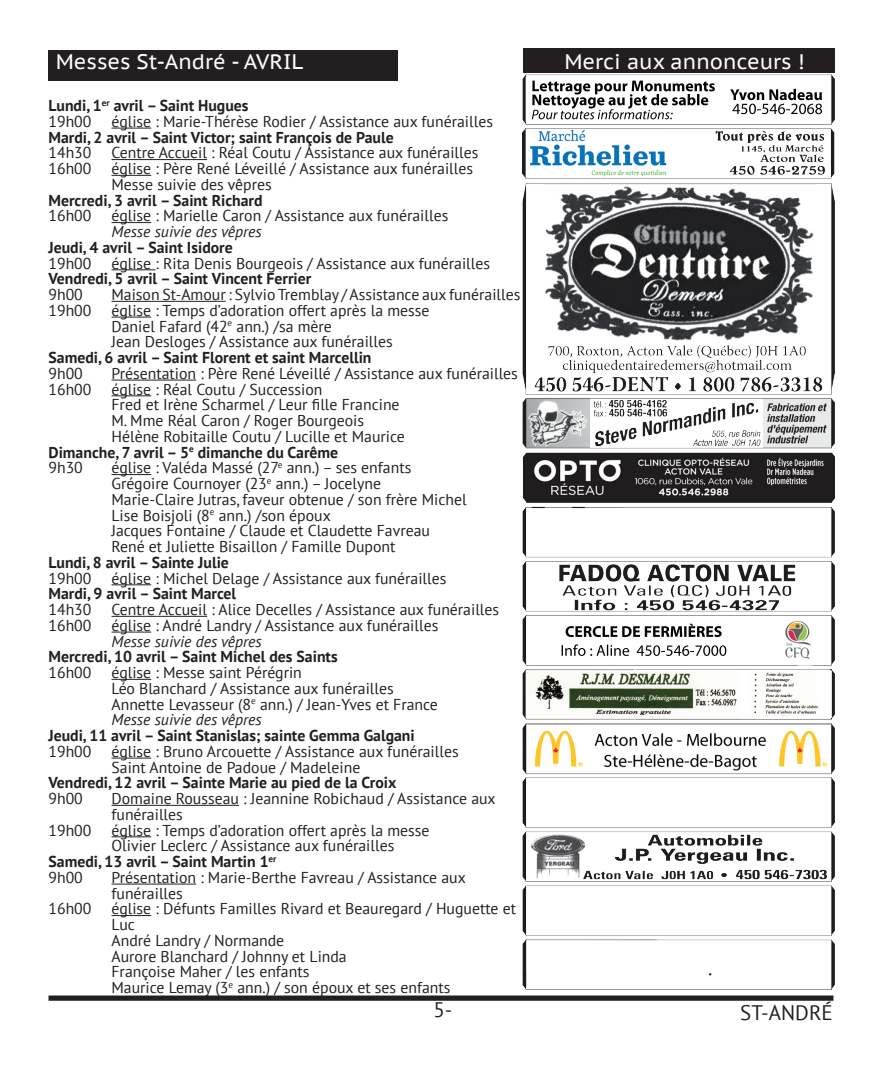
<style>
.page{position:relative;width:882px;height:1071px;background:#fff}
.page>*{position:absolute;margin:0;border:0;box-sizing:border-box;transform-origin:0 0}
.t1{font:21px "PT Sans Caption";color:#fff}
.t2{font:21px "PT Sans";color:#231f20}
.t3{font:15.75px/15.8px "PT Sans";color:#231f20}
.t4{font:700 15.75px/15.8px "PT Sans";color:#231f20}
.t5{font:italic 15.75px "PT Sans";color:#231f20}
.s1{font-weight:400}
.s2{font-style:italic}
</style>
<div class="page">
<div style="left:49px;top:996px;width:784px;height:5px;background:#231f20"></div>
<img style="left:523px;top:74px;width:311px;height:915px">
<div style="left:524px;top:49px;width:311px;height:24px;background:#231f20"></div>
<hr style="left:112px;top:128px;width:39px;height:1px;background:#231f20">
<hr style="left:112px;top:159px;width:95px;height:1px;background:#231f20">
<hr style="left:112px;top:175px;width:39px;height:1px;background:#231f20">
<hr style="left:112px;top:222px;width:39px;height:1px;background:#231f20">
<hr style="left:112px;top:269px;width:43px;height:1px;background:#231f20">
<hr style="left:112px;top:301px;width:114px;height:1px;background:#231f20">
<hr style="left:112px;top:317px;width:39px;height:1px;background:#231f20">
<hr style="left:112px;top:380px;width:84px;height:1px;background:#231f20">
<hr style="left:112px;top:395px;width:39px;height:1px;background:#231f20">
<hr style="left:112px;top:474px;width:39px;height:1px;background:#231f20">
<hr style="left:112px;top:584px;width:39px;height:1px;background:#231f20">
<hr style="left:112px;top:616px;width:95px;height:1px;background:#231f20">
<hr style="left:112px;top:632px;width:39px;height:1px;background:#231f20">
<hr style="left:112px;top:679px;width:39px;height:1px;background:#231f20">
<hr style="left:112px;top:758px;width:39px;height:1px;background:#231f20">
<hr style="left:112px;top:805px;width:127px;height:1px;background:#231f20">
<hr style="left:112px;top:836px;width:39px;height:1px;background:#231f20">
<hr style="left:112px;top:884px;width:84px;height:1px;background:#231f20">
<hr style="left:112px;top:915px;width:39px;height:1px;background:#231f20">
<div style="left:49px;top:50px;width:349px;height:31px;background:#231f20"></div>
<h1 class="t1" style="left:56px;top:48px;width:249px">Messes St-André - AVRIL</h1>
<p class="t4" style="left:49px;top:97px;width:202px">Lundi, 1<sup>er</sup> avril – Saint Hugues<br><span class="s1">19h00</span></p>
<p class="t3" style="left:112px;top:113px;width:383px">église : Marie-Thérèse Rodier / Assistance aux funérailles</p>
<p class="t4" style="left:49px;top:129px;width:347px">Mardi, 2 avril – Saint Victor; saint François de Paule</p>
<p class="t3" style="left:49px;top:145px;width:44px">14h30</p>
<p class="t3" style="left:112px;top:145px;width:368px">Centre Accueil : Réal Coutu / Assistance aux funérailles</p>
<p class="t3" style="left:49px;top:160px;width:44px">16h00</p>
<p class="t3" style="left:112px;top:160px;width:363px">église : Père René Léveillé / Assistance aux funérailles<br>Messe suivie des vêpres</p>
<p class="t4" style="left:49px;top:192px;width:216px">Mercredi, 3 avril – Saint Richard</p>
<p class="t3" style="left:49px;top:208px;width:44px">16h00</p>
<p class="t3" style="left:112px;top:208px;width:338px">église : Marielle Caron / Assistance aux funérailles</p>
<p class="t5" style="left:112px;top:222px;width:152px">Messe suivie des vêpres</p>
<p class="t4" style="left:49px;top:239px;width:186px">Jeudi, 4 avril – Saint Isidore</p>
<p class="t3" style="left:49px;top:255px;width:44px">19h00</p>
<p class="t3" style="left:112px;top:255px;width:380px">église : Rita Denis Bourgeois / Assistance aux funérailles</p>
<p class="t4" style="left:49px;top:271px;width:264px">Vendredi, 5 avril – Saint Vincent Ferrier</p>
<p class="t3" style="left:49px;top:286px;width:36px">9h00</p>
<p class="t3" style="left:112px;top:286px;width:410px">Maison St-Amour : Sylvio Tremblay / Assistance aux funérailles</p>
<p class="t3" style="left:49px;top:302px;width:44px">19h00</p>
<p class="t3" style="left:112px;top:302px;width:319px">église : Temps d’adoration offert après la messe<br>Daniel Fafard (42<sup>e</sup> ann.) /sa mère<br>Jean Desloges / Assistance aux funérailles</p>
<p class="t4" style="left:49px;top:349px;width:325px">Samedi, 6 avril – Saint Florent et saint Marcellin</p>
<p class="t3" style="left:49px;top:365px;width:36px">9h00</p>
<p class="t3" style="left:112px;top:365px;width:408px">Présentation : Père René Léveillé / Assistance aux funérailles</p>
<p class="t3" style="left:49px;top:381px;width:44px">16h00</p>
<p class="t3" style="left:112px;top:381px;width:212px">église : Réal Coutu / Succession</p>
<p class="t3" style="left:112px;top:397px;width:290px">Fred et Irène Scharmel / Leur fille Francine</p>
<p class="t3" style="left:112px;top:412px;width:254px">M. Mme Réal Caron / Roger Bourgeois</p>
<p class="t3" style="left:112px;top:428px;width:295px">Hélène Robitaille Coutu / Lucille et Maurice</p>
<p class="t4" style="left:49px;top:444px;width:291px">Dimanche, 7 avril – 5<sup>e</sup> dimanche du Carême</p>
<p class="t3" style="left:49px;top:460px;width:36px">9h30</p>
<p class="t3" style="left:112px;top:460px;width:357px">église : Valéda Massé (27<sup>e</sup> ann.) – ses enfants Grégoire Cournoyer (23<sup>e</sup> ann.) – Jocelyne Marie-Claire Jutras, faveur obtenue / son frère Michel Lise Boisjoli (8<sup>e</sup> ann.) /son époux<br>Jacques Fontaine / Claude et Claudette Favreau René et Juliette Bisaillon / Famille Dupont</p>
<p class="t4" style="left:49px;top:554px;width:182px">Lundi, 8 avril – Sainte Julie</p>
<p class="t3" style="left:49px;top:570px;width:44px">19h00</p>
<p class="t3" style="left:112px;top:570px;width:336px">église : Michel Delage / Assistance aux funérailles</p>
<p class="t4" style="left:49px;top:586px;width:189px">Mardi, 9 avril – Saint Marcel</p>
<p class="t3" style="left:49px;top:601px;width:44px">14h30</p>
<p class="t3" style="left:112px;top:601px;width:389px">Centre Accueil : Alice Decelles / Assistance aux funérailles</p>
<p class="t3" style="left:49px;top:617px;width:44px">16h00</p>
<p class="t3" style="left:112px;top:617px;width:328px">église : André Landry / Assistance aux funérailles</p>
<p class="t5" style="left:112px;top:631px;width:152px">Messe suivie des vêpres</p>
<p class="t4" style="left:49px;top:649px;width:291px">Mercredi, 10 avril – Saint Michel des Saints</p>
<p class="t3" style="left:49px;top:664px;width:44px">16h00</p>
<p class="t3" style="left:112px;top:664px;width:328px">église : Messe saint Pérégrin<br>Léo Blanchard / Assistance aux funérailles Annette Levasseur (8<sup>e</sup> ann.) / Jean-Yves et France <span class="s2">Messe suivie des vêpres</span></p>
<p class="t4" style="left:49px;top:727px;width:368px">Jeudi, 11 avril – Saint Stanislas; sainte Gemma Galgani</p>
<p class="t3" style="left:49px;top:743px;width:44px">19h00</p>
<p class="t3" style="left:112px;top:743px;width:349px">église : Bruno Arcouette / Assistance aux funérailles<br>Saint Antoine de Padoue / Madeleine</p>
<p class="t4" style="left:49px;top:775px;width:349px">Vendredi, 12 avril – Sainte Marie au pied de la Croix</p>
<p class="t3" style="left:49px;top:790px;width:36px">9h00</p>
<p class="t3" style="left:112px;top:790px;width:386px">Domaine Rousseau : Jeannine Robichaud / Assistance aux funérailles</p>
<p class="t3" style="left:49px;top:822px;width:44px">19h00</p>
<p class="t3" style="left:112px;top:822px;width:319px">église : Temps d’adoration offert après la messe</p>
<p class="t3" style="left:112px;top:838px;width:284px">Olivier Leclerc / Assistance aux funérailles</p>
<p class="t4" style="left:49px;top:853px;width:230px">Samedi, 13 avril – Saint Martin 1<sup>er</sup></p>
<p class="t3" style="left:49px;top:869px;width:36px">9h00</p>
<p class="t3" style="left:112px;top:869px;width:356px">Présentation : Marie-Berthe Favreau / Assistance aux funérailles</p>
<p class="t3" style="left:49px;top:901px;width:44px">16h00</p>
<p class="t3" style="left:112px;top:901px;width:406px">église : Défunts Familles Rivard et Beauregard / Huguette et Luc<br>André Landry / Normande<br>Aurore Blanchard / Johnny et Linda<br>Françoise Maher / les enfants<br>Maurice Lemay (3<sup>e</sup> ann.) / son époux et ses enfants</p>
<h1 class="t2" style="left:433px;top:996px;width:21px">5-</h1>
<h1 class="t1" style="left:564px;top:48px;width:242px">Merci aux annonceurs !</h1>
<h1 class="t2" style="left:740px;top:999px;width:94px">ST-ANDRÉ</h1>
</div>
